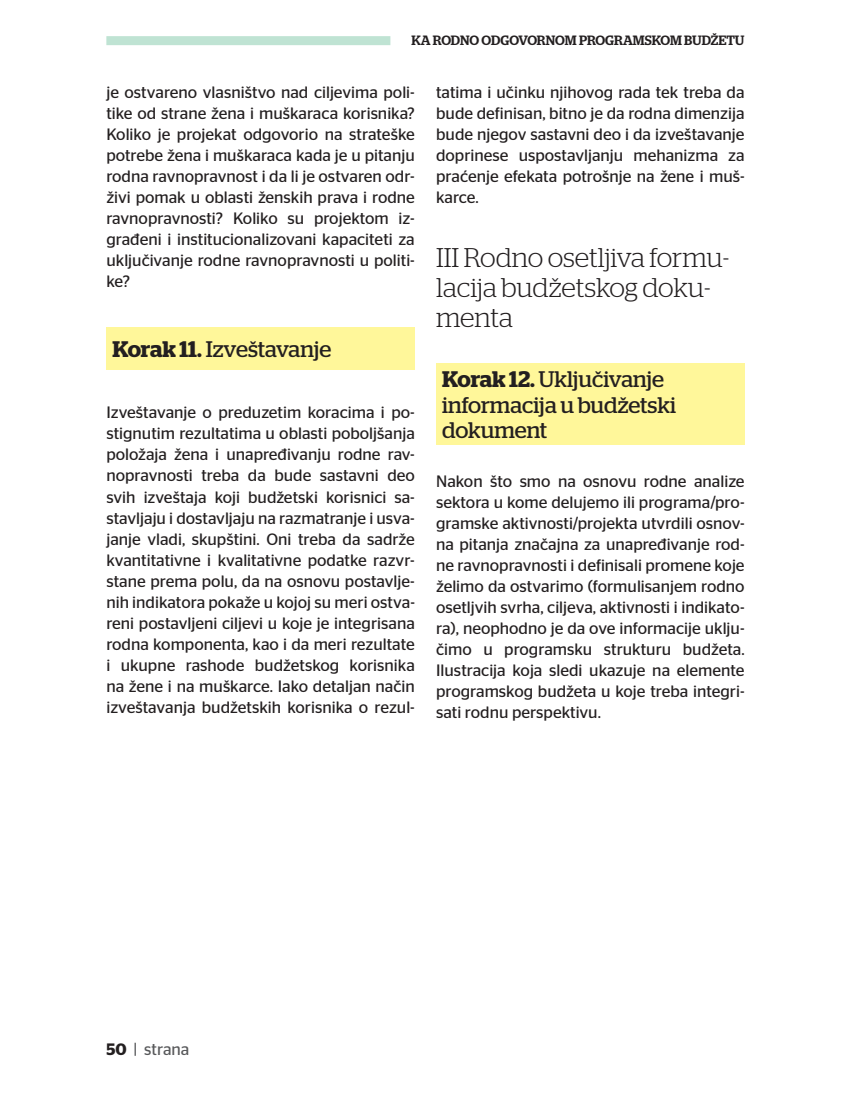
<style>
.page{position:relative;width:851px;height:1106px;background:#fff}
.page>*{position:absolute;margin:0;border:0;box-sizing:border-box;transform-origin:0 0}
.t1{font:300 27px/30px "Stag";letter-spacing:-.005em;color:#231f20}
.t2{font:22.5px/25.5px "Stag";color:#231f20}
.t3{font:16.5px/21px "Stag Sans";color:#231f20;text-align:justify}
.t4{font:16.5px "Stag Sans";color:#58595b}
.t5{font:500 13.5px "Stag";letter-spacing:-.01em;color:#231f20}
.s1{font-weight:600}
.s2{font-weight:600;color:#231f20}
</style>
<div class="page">
<div style="left:106px;top:36px;width:284px;height:9px;background:#bfe3d3"></div>
<div style="left:106px;top:327px;width:309px;height:43px;background:#fff79a"></div>
<div style="left:436px;top:363px;width:308px;height:81px;background:#fff79a"></div>
<p class="t5" style="left:411px;top:32px;width:335px">KA RODNO ODGOVORNOM PROGRAMSKOM BUDŽETU</p>
<p class="t3" style="left:106px;top:82px;width:310px">je ostvareno vlasništvo nad ciljevima poli&shy;tike od strane žena i muškaraca korisnika?<br>Koliko je projekat odgovorio na strateške potrebe žena i muškaraca kada je u pitanju rodna ravnopravnost i da li je ostvaren odr&shy;živi pomak u oblasti ženskih prava i rodne ravnopravnosti? Koliko su projektom iz&shy;građeni i institucionalizovani kapaciteti za uključivanje rodne ravnopravnosti u politi&shy;ke?</p>
<h2 class="t2" style="left:112px;top:336px;width:220px"><span class="s1">Korak 11.</span> Izveštavanje</h2>
<p class="t3" style="left:106px;top:402px;width:310px">Izveštavanje o preduzetim koracima i po&shy;stignutim rezultatima u oblasti poboljšanja položaja žena i unapređivanju rodne rav&shy;nopravnosti treba da bude sastavni deo svih izveštaja koji budžetski korisnici sa&shy;stavljaju i dostavljaju na razmatranje i usva&shy;janje vladi, skupštini. Oni treba da sadrže kvantitativne i kvalitativne podatke razvr&shy;stane prema polu, da na osnovu postavlje&shy;nih indikatora pokaže u kojoj su meri ostva&shy;reni postavljeni ciljevi u koje je integrisana rodna komponenta, kao i da meri rezultate i ukupne rashode budžetskog korisnika na žene i na muškarce. Iako detaljan način izveštavanja budžetskih korisnika o rezul-</p>
<p class="t3" style="left:436px;top:82px;width:310px">tatima i učinku njihovog rada tek treba da bude definisan, bitno je da rodna dimenzija bude njegov sastavni deo i da izveštavanje doprinese uspostavljanju mehanizma za praćenje efekata potrošnje na žene i muš&shy;karce.</p>
<h1 class="t1" style="left:436px;top:242px;width:294px">III Rodno osetljiva formu&shy;lacija budžetskog doku&shy;menta</h1>
<h2 class="t2" style="left:442px;top:366px;width:235px"><span class="s1">Korak 12.</span> Uključivanje informacija u budžetski dokument</h2>
<p class="t3" style="left:436px;top:470px;width:310px">Nakon što smo na osnovu rodne analize sektora u kome delujemo ili programa/pro&shy;gramske aktivnosti/projekta utvrdili osnov&shy;na pitanja značajna za unapređivanje rod&shy;ne ravnopravnosti i definisali promene koje želimo da ostvarimo (formulisanjem rodno osetljvih svrha, ciljeva, aktivnosti i indikato&shy;ra), neophodno je da ove informacije uklju&shy;čimo u programsku strukturu budžeta.<br>Ilustracija koja sledi ukazuje na elemente programskog budžeta u koje treba integri&shy;sati rodnu perspektivu.</p>
<p class="t4" style="left:106px;top:1040px;width:84px"><span class="s2">50</span> | strana</p>
</div>
